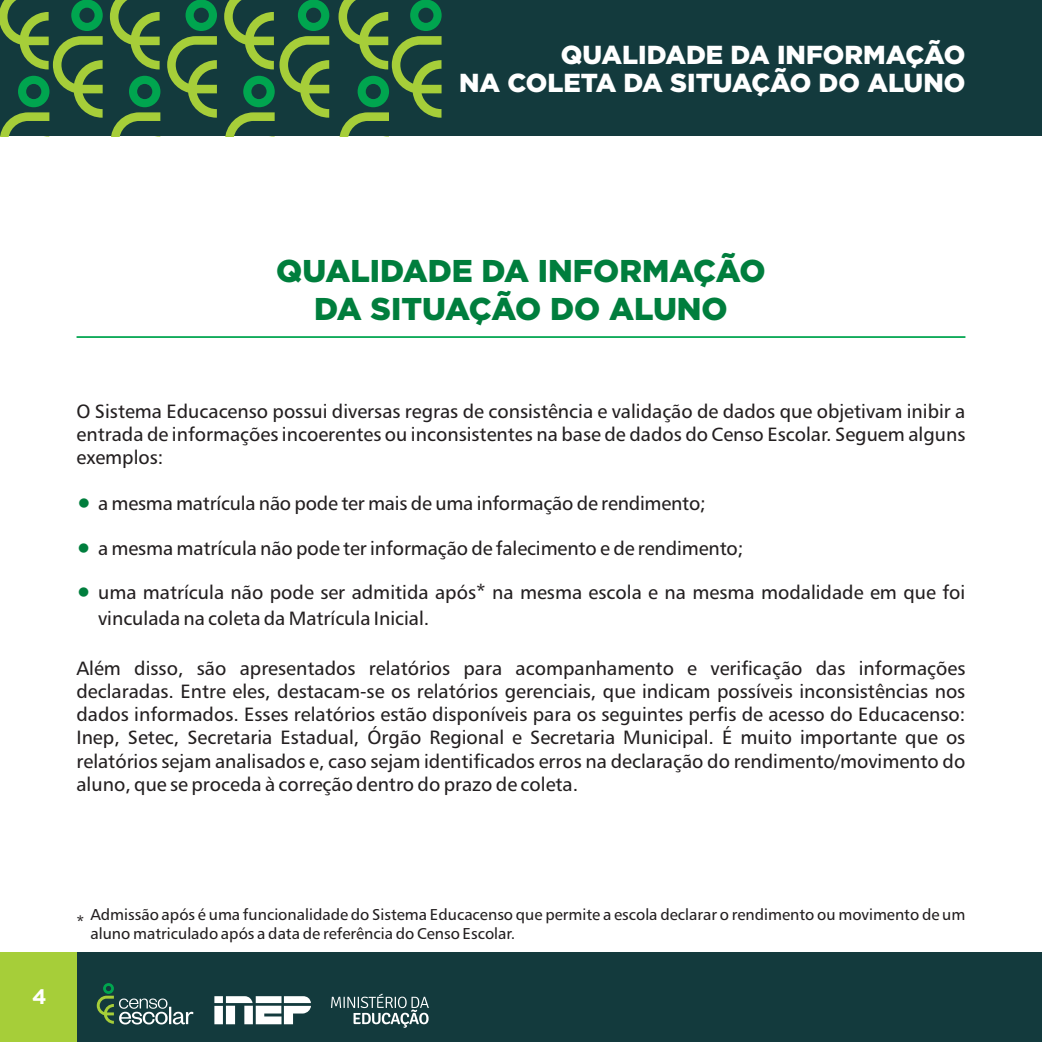
<style>
.page{position:relative;width:1042px;height:1042px;background:#fff}
.page>*{position:absolute;margin:0;border:0;box-sizing:border-box;transform-origin:0 0}
.t1{font:900 31.5px/37.8px "Gotham";color:#007e3d;text-align:center}
.t2{font:900 26.07px/28.3px "Gotham";color:#fff;text-align:right}
.t3{font:700 21px "Gotham";color:#fff}
.t4{font:19.25px/23.3px "Humanist 777 BT Roman B";color:#231f20;text-align:justify}
.t5{font:15.75px/19.1px "Humanist 777 BT Roman B";color:#231f20}
.s1{font-family:"Nunito Sans";font-weight:600;font-size:26.25px;color:#007e3d}
</style>
<div class="page">
<div style="left:0;top:0;width:1042px;height:136px;background:#133a3d"></div>
<svg style="left:110px;top:0;width:50px;height:69px"></svg>
<svg style="left:338px;top:0;width:104px;height:136px"></svg>
<svg style="left:167px;top:0;width:50px;height:118px"></svg>
<svg style="left:224px;top:0;width:105px;height:136px"></svg>
<svg style="left:111px;top:76px;width:49px;height:60px"></svg>
<svg style="left:0;top:0;width:103px;height:136px"></svg>
<div style="left:0;top:952px;width:1042px;height:90px;background:#133a3d"></div>
<hr style="left:77px;top:336px;width:888px;height:2px;background:#00a54f">
<svg style="left:331px;top:993px;width:98px;height:34px"></svg>
<svg style="left:214px;top:996px;width:97px;height:28px"></svg>
<svg style="left:97px;top:983px;width:96px;height:41px"></svg>
<div style="left:0;top:952px;width:77px;height:90px;background:#a6ce39"></div>
<h2 class="t2" style="left:459px;top:42px;width:508px">QUALIDADE DA INFORMAÇÃO<br>NA COLETA DA SITUAÇÃO DO ALUNO</h2>
<h1 class="t1" style="left:276px;top:254px;width:491px">QUALIDADE DA INFORMAÇÃO<br>DA SITUAÇÃO DO ALUNO</h1>
<p class="t4" style="left:77px;top:401px;width:890px">O Sistema Educacenso possui diversas regras de consistência e validação de dados que objetivam inibir a entrada de informações incoerentes ou inconsistentes na base de dados do Censo Escolar. Seguem alguns exemplos:</p>
<p class="t4" style="left:77px;top:493px;width:630px"><span class="s1">•</span> a mesma matrícula não pode ter mais de uma informação de rendimento;</p>
<p class="t4" style="left:77px;top:538px;width:668px"><span class="s1">•</span> a mesma matrícula não pode ter informação de falecimento e de rendimento;</p>
<p class="t4" style="left:98px;top:581px;width:869px;line-height:25.9px;text-indent:-21px"><span class="s1">•</span> uma matrícula não pode ser admitida após* na mesma escola e na mesma modalidade em que foi vinculada na coleta da Matrícula Inicial.</p>
<p class="t4" style="left:76px;top:658px;width:890px">Além disso, são apresentados relatórios para acompanhamento e verificação das informações declaradas. Entre eles, destacam-se os relatórios gerenciais, que indicam possíveis inconsistências nos dados informados. Esses relatórios estão disponíveis para os seguintes perfis de acesso do Educacenso:<br>Inep, Setec, Secretaria Estadual, Órgão Regional e Secretaria Municipal. É muito importante que os relatórios sejam analisados e, caso sejam identificados erros na declaração do rendimento/movimento do aluno, que se proceda à correção dentro do prazo de coleta.</p>
<p class="t3" style="left:32px;top:987px;width:16px">4</p>
<p class="t5" style="left:90px;top:906px;width:876px">Admissão após é uma funcionalidade do Sistema Educacenso que permite a escola declarar o rendimento ou movimento de um aluno matriculado após a data de referência do Censo Escolar.</p>
<p class="t5" style="left:76px;top:913px;width:9px">*</p>
</div>
